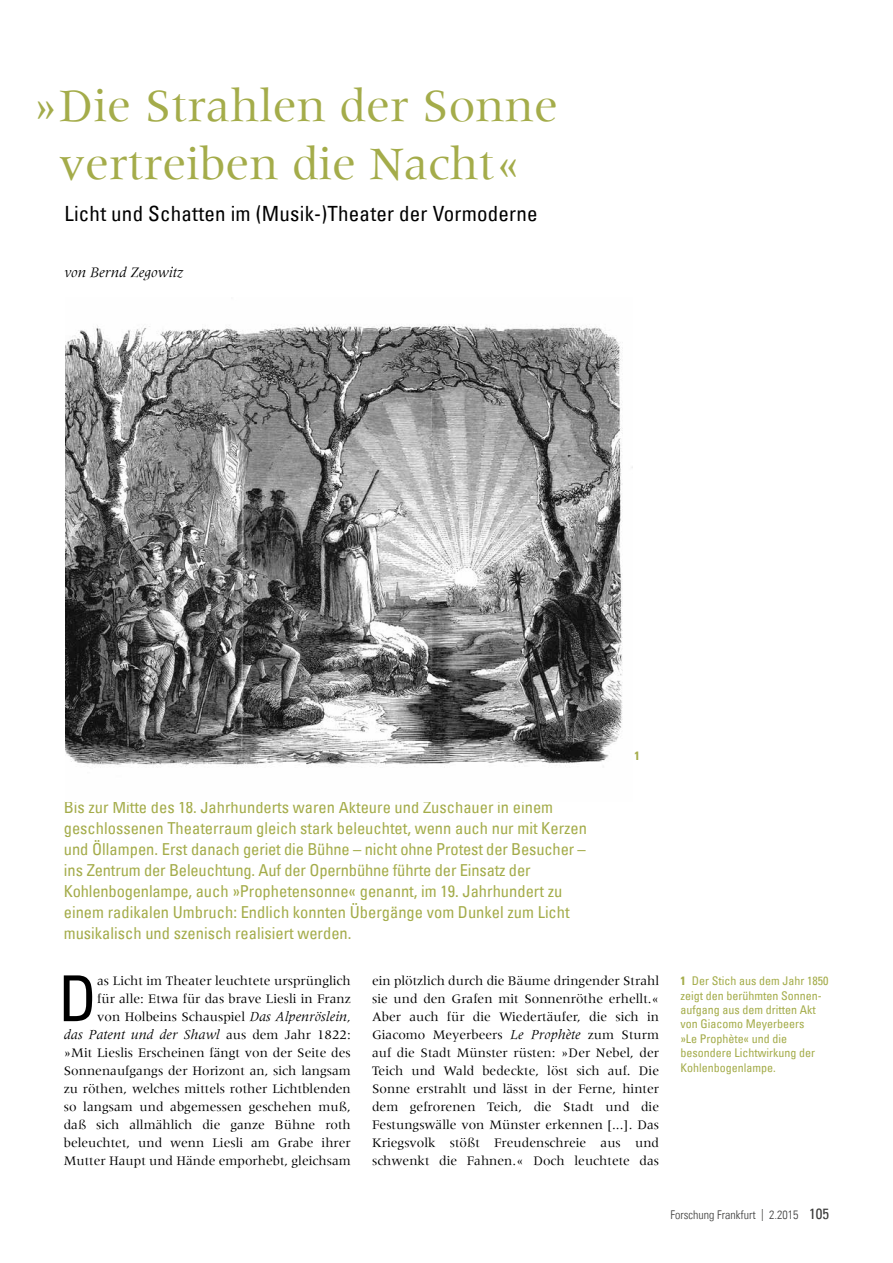
<style>
.page{position:relative;width:893px;height:1263px;background:#fff}
.page>*{position:absolute;margin:0;border:0;box-sizing:border-box;transform-origin:0 0}
.t1{font:condensed 63.3px "Univers Com 57";color:#000}
.t2{font:48px/57.6px "Meridien";color:#a4ac4a;text-align:center}
.t3{font:condensed 21px "Univers Com 57";letter-spacing:.01em;color:#000}
.t4{font:condensed 16.5px/21px "Univers Com 57";color:#a4ac4a}
.t5{font:italic 15px "Meridien Com";color:#000}
.t6{font:italic 14.25px "Meridien Com";color:#000}
.t7{font:13.5px/18px "Meridien";color:#000;text-align:justify}
.t8{font:condensed 12px/14.4px "Univers Com 57";color:#a4ac4a}
.t9{font:12px "Univers Com 47 Light Cond";color:#3b3b3a}
.t10{font:12px "Univers Com 67 Bold Cond";color:#a4ac4a}
.s1{font-family:"Meridien Com";font-style:italic;font-size:14.25px}
.s2{font-family:"Meridien";font-style:normal;font-size:13.5px}
.s3{font-family:"Univers Com 67 Bold Cond";font-stretch:normal}
.s4{font-family:"Univers Com 57";font-stretch:condensed;font-size:15px}
</style>
<div class="page">
<img style="left:66px;top:324px;width:567px;height:443px">
<h2 class="t2" style="left:33px;top:77px;width:527px">»Die Strahlen der Sonne vertreiben die Nacht«</h2>
<h3 class="t3" style="left:65px;top:200px;width:475px">Licht und Schatten im (Musik-)Theater der Vormoderne</h3>
<p class="t5" style="left:65px;top:263px;width:120px">von Bernd Zegowitz</p>
<p class="t10" style="left:635px;top:748px;width:7px">1</p>
<p class="t4" style="left:64px;top:796px;width:525px">Bis zur Mitte des 18. Jahrhunderts waren Akteure und Zuschauer in einem geschlossenen Theaterraum gleich stark beleuchtet, wenn auch nur mit Kerzen und Öllampen. Erst danach geriet die Bühne – nicht ohne Protest der Besucher – ins Zentrum der Beleuchtung. Auf der Opernbühne führte der Einsatz der Kohlenbogenlampe, auch »Prophetensonne« genannt, im 19. Jahrhundert zu einem radikalen Umbruch: Endlich konnten Übergänge vom Dunkel zum Licht musikalisch und szenisch realisiert werden.</p>
<h1 class="t1" style="left:59px;top:958px;width:40px">D</h1>
<p class="t7" style="left:97px;top:972px;width:255px">as Licht im Theater leuchtete ursprünglich für alle: Etwa für das brave Liesli in Franz von Holbeins Schauspiel <span class="s1">Das Alpenröslein,</span></p>
<p class="t6" style="left:64px;top:1026px;width:289px">das Patent und der Shawl <span class="s2">aus dem Jahr 1822:</span></p>
<p class="t7" style="left:64px;top:1044px;width:289px">»Mit Lieslis Erscheinen fängt von der Seite des Sonnenaufgangs der Horizont an, sich langsam zu röthen, welches mittels rother Lichtblenden so langsam und abgemessen geschehen muß, daß sich allmählich die ganze Bühne roth beleuchtet, und wenn Liesli am Grabe ihrer Mutter Haupt und Hände emporhebt, gleichsam</p>
<p class="t7" style="left:372px;top:972px;width:289px">ein plötzlich durch die Bäume dringender Strahl sie und den Grafen mit Sonnenröthe erhellt.« Aber auch für die Wiedertäufer, die sich in Giacomo Meyerbeers <span class="s1">Le Prophète</span> zum Sturm auf die Stadt Münster rüsten: »Der Nebel, der Teich und Wald bedeckte, löst sich auf. Die Sonne erstrahlt und lässt in der Ferne, hinter dem gefrorenen Teich, die Stadt und die Festungswälle von Münster erkennen [...]. Das Kriegsvolk stößt Freudenschreie aus und schwenkt die Fahnen.« Doch leuchtete das</p>
<p class="t8" style="left:680px;top:973px;width:149px"><span class="s3">1</span> Der Stich aus dem Jahr 1850 zeigt den berühmten Sonnen&shy;aufgang aus dem dritten Akt von Giacomo Meyerbeers<br>»Le Prophète« und die besondere Lichtwirkung der<br>Kohlenbogenlampe.</p>
<p class="t9" style="left:671px;top:1208px;width:160px">Forschung Frankfurt | 2.2015 <span class="s4">105</span></p>
</div>
